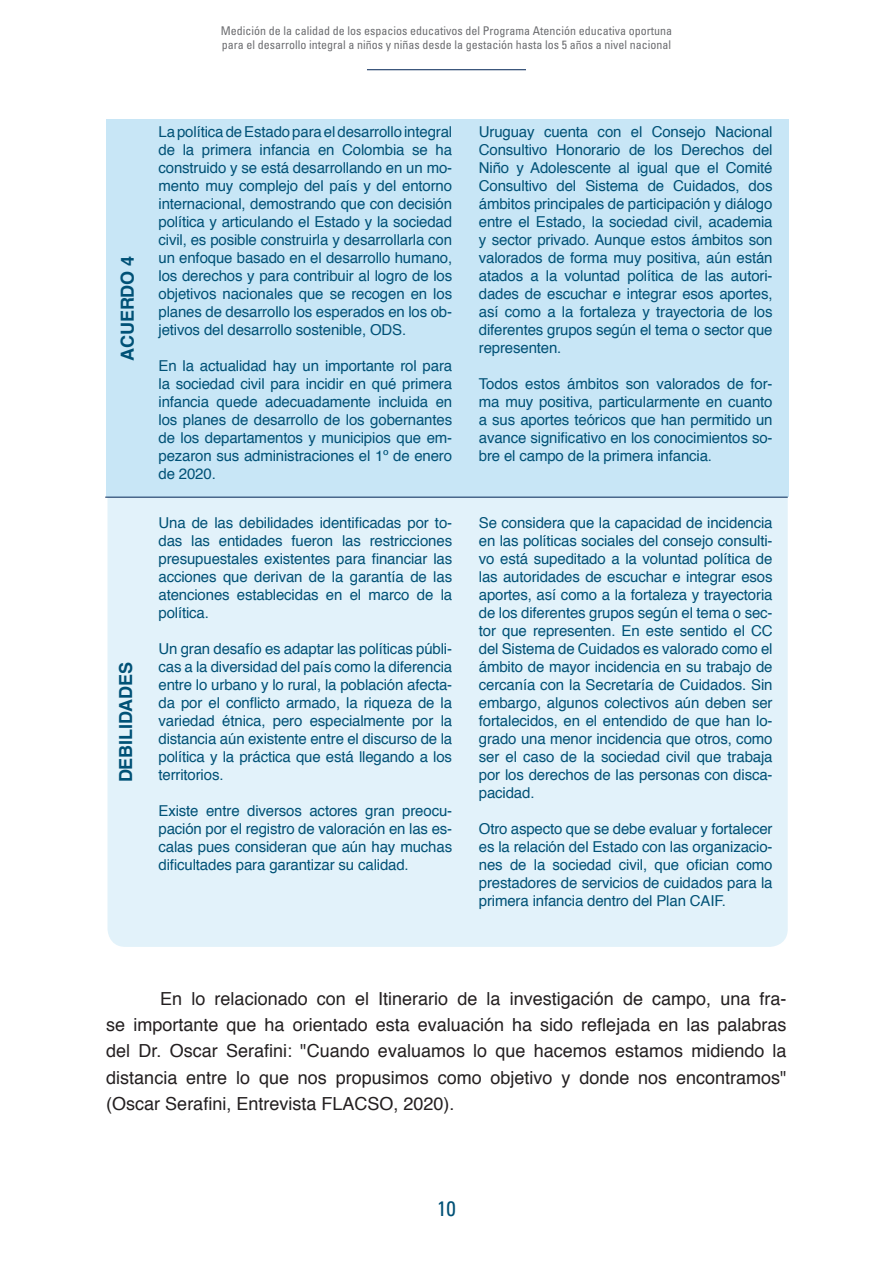
<style>
.page{position:relative;width:893px;height:1263px;background:#fff}
.page>*{position:absolute;margin:0;border:0;box-sizing:border-box;transform-origin:0 0}
.t1{font:condensed 21px "Univers";color:#005176}
.t2{font:18px/26.4px "Helvetica";color:#231f20;text-align:justify}
.t3{font:700 18px "Helvetica";letter-spacing:-.01em;color:#005176}
.t4{font:15px/18px "Helvetica";letter-spacing:-.01em;color:#005176;text-align:justify}
.t5{font:condensed 12px/14.4px "Univers";color:#6c6d70}
</style>
<div class="page">
<hr style="left:367px;top:69px;width:159px;height:1px;background:#002454">
<div style="left:107px;top:395px;width:681px;height:552px;background:#e2f2fa;border-radius:18px"></div>
<div style="left:106px;top:119px;width:683px;height:378px;background:#c8e6f6"></div>
<hr style="left:105px;top:497px;width:683px;height:1px;background:#002454">
<p class="t5" style="left:221px;top:23px;width:453px">Medición de la calidad de los espacios educativos del Programa Atención educativa oportuna para el desarrollo integral a niños y niñas desde la gestación hasta los 5 años a nivel nacional</p>
<p class="t3" style="left:113px;top:361px;width:106px;rotate:-90deg">Acuerdo 4</p>
<p class="t3" style="left:111px;top:782px;width:122px;rotate:-90deg">Debilidades</p>
<p class="t4" style="left:159px;top:124px;width:295px">La política de Estado para el desarrollo integral de la primera infancia en Colombia se ha construido y se está desarrollando en un mo&shy;mento muy complejo del país y del entorno internacional, demostrando que con decisión política y articulando el Estado y la sociedad civil, es posible construirla y desarrollarla con un enfoque basado en el desarrollo humano, los derechos y para contribuir al logro de los objetivos nacionales que se recogen en los planes de desarrollo los esperados en los ob&shy;jetivos del desarrollo sostenible, ODS.</p>
<p class="t4" style="left:159px;top:358px;width:295px">En la actualidad hay un importante rol para la sociedad civil para incidir en qué primera infancia quede adecuadamente incluida en los planes de desarrollo de los gobernantes de los departamentos y municipios que em&shy;pezaron sus administraciones el 1º de enero de 2020.</p>
<p class="t4" style="left:159px;top:514px;width:295px">Una de las debilidades identificadas por to&shy;das las entidades fueron las restricciones presupuestales existentes para financiar las acciones que derivan de la garantía de las atenciones establecidas en el marco de la política.</p>
<p class="t4" style="left:159px;top:640px;width:295px">Un gran desafío es adaptar las políticas públi&shy;cas a la diversidad del país como la diferencia entre lo urbano y lo rural, la población afecta&shy;da por el conflicto armado, la riqueza de la variedad étnica, pero especialmente por la distancia aún existente entre el discurso de la política y la práctica que está llegando a los territorios.</p>
<p class="t4" style="left:159px;top:802px;width:295px">Existe entre diversos actores gran preocu&shy;pación por el registro de valoración en las es&shy;calas pues consideran que aún hay muchas dificultades para garantizar su calidad.</p>
<p class="t4" style="left:479px;top:124px;width:295px">Uruguay cuenta con el Consejo Nacional Consultivo Honorario de los Derechos del Niño y Adolescente al igual que el Comité Consultivo del Sistema de Cuidados, dos ámbitos principales de participación y diálogo entre el Estado, la sociedad civil, academia y sector privado. Aunque estos ámbitos son valorados de forma muy positiva, aún están atados a la voluntad política de las autori&shy;dades de escuchar e integrar esos aportes, así como a la fortaleza y trayectoria de los diferentes grupos según el tema o sector que representen.</p>
<p class="t4" style="left:479px;top:376px;width:295px">Todos estos ámbitos son valorados de for&shy;ma muy positiva, particularmente en cuanto a sus aportes teóricos que han permitido un avance significativo en los conocimientos so&shy;bre el campo de la primera infancia.</p>
<p class="t4" style="left:479px;top:514px;width:295px">Se considera que la capacidad de incidencia en las políticas sociales del consejo consulti&shy;vo está supeditado a la voluntad política de las autoridades de escuchar e integrar esos aportes, así como a la fortaleza y trayectoria de los diferentes grupos según el tema o sec&shy;tor que representen. En este sentido el CC del Sistema de Cuidados es valorado como el ámbito de mayor incidencia en su trabajo de cercanía con la Secretaría de Cuidados. Sin embargo, algunos colectivos aún deben ser fortalecidos, en el entendido de que han lo&shy;grado una menor incidencia que otros, como ser el caso de la sociedad civil que trabaja por los derechos de las personas con disca&shy;pacidad.</p>
<p class="t4" style="left:479px;top:820px;width:295px">Otro aspecto que se debe evaluar y fortalecer es la relación del Estado con las organizacio&shy;nes de la sociedad civil, que ofician como prestadores de servicios de cuidados para la primera infancia dentro del Plan CAIF.</p>
<p class="t2" style="left:106px;top:985px;width:682px;text-indent:54px">En lo relacionado con el Itinerario de la investigación de campo, una fra&shy;se importante que ha orientado esta evaluación ha sido reflejada en las palabras del Dr. Oscar Serafini: "Cuando evaluamos lo que hacemos estamos midiendo la distancia entre lo que nos propusimos como objetivo y donde nos encontramos" (Oscar Serafini, Entrevista FLACSO, 2020).</p>
<h1 class="t1" style="left:437px;top:1195px;width:20px">10</h1>
</div>
